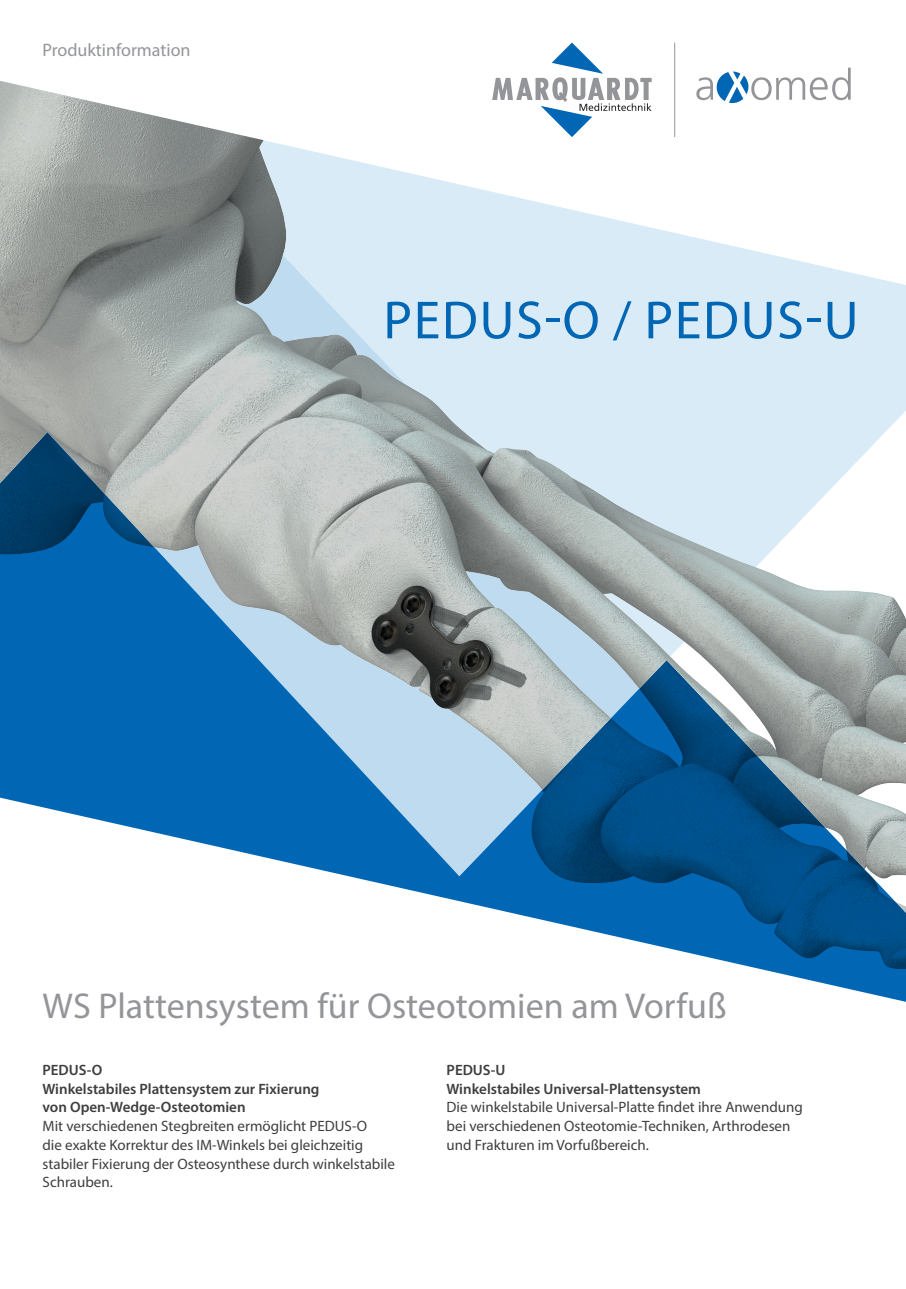
<style>
.page{position:relative;width:906px;height:1289px;background:#fff}
.page>*{position:absolute;margin:0;border:0;box-sizing:border-box;transform-origin:0 0}
.t1{font:54px "Myriad Pro";letter-spacing:.03em;color:#0166b3}
.t2{font:36px "Myriad Pro";color:#939598}
.t3{font:18px "Myriad Pro";color:#939598}
.t4{font:15px/18.8px "Myriad Pro";color:#3e3e3f}
.t5{font:600 15px/18.8px "Myriad Pro";color:#3e3e3f}
</style>
<div class="page">
<svg style="left:507px;top:912px;width:399px;height:89px"></svg>
<img style="left:0;top:81px;width:906px;height:831px">
<svg style="left:492px;top:43px;width:159px;height:94px"></svg>
<svg style="left:696px;top:68px;width:154px;height:35px"></svg>
<hr style="left:674px;top:43px;width:1px;height:94px;background:#939598">
<p class="t3" style="left:43px;top:39px;width:150px">Produktinformation</p>
<h1 class="t1" style="left:383px;top:287px;width:477px">PEDUS-O / PEDUS-U</h1>
<h2 class="t2" style="left:43px;top:983px;width:685px">WS Plattensystem für Osteotomien am Vorfuß</h2>
<p class="t5" style="left:43px;top:1059px;width:278px">PEDUS-O<br>Winkelstabiles Plattensystem zur Fixierung von Open-Wedge-Osteotomien</p>
<p class="t4" style="left:43px;top:1116px;width:354px">Mit verschiedenen Stegbreiten ermöglicht PEDUS-O<br>die exakte Korrektur des IM-Winkels bei gleichzeitig stabiler Fixierung der Osteosynthese durch winkelstabile Schrauben.</p>
<p class="t5" style="left:446px;top:1059px;width:256px">PEDUS-U<br>Winkelstabiles Universal-Plattensystem</p>
<p class="t4" style="left:446px;top:1097px;width:358px">Die winkelstabile Universal-Platte findet ihre Anwendung bei verschiedenen Osteotomie-Techniken, Arthrodesen und Frakturen im Vorfußbereich.</p>
</div>
